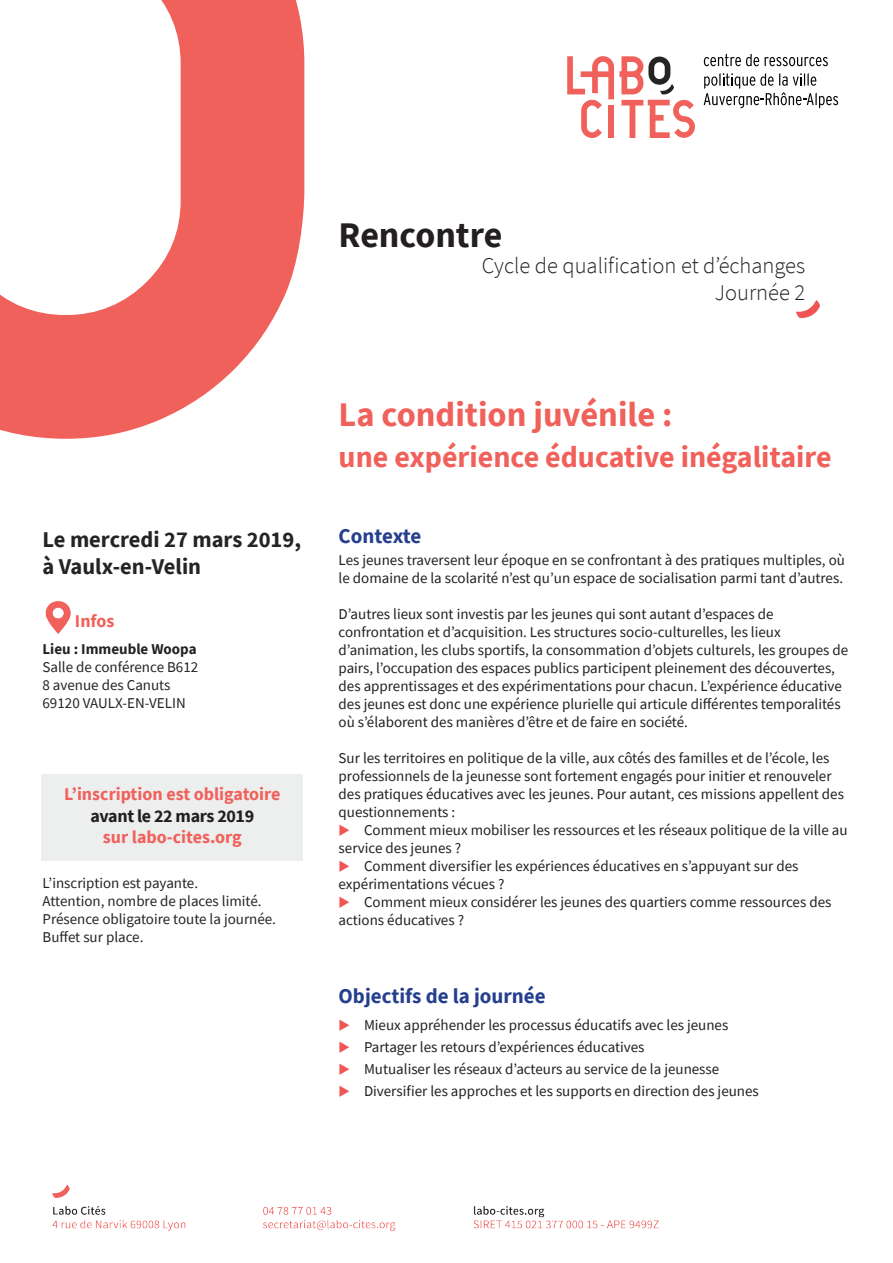
<style>
.page{position:relative;width:893px;height:1263px;background:#fff}
.page>*{position:absolute;margin:0;border:0;box-sizing:border-box;transform-origin:0 0}
.t1{font:700 36px "Source Sans Pro";color:#231f20}
.t2{font:700 34.5px "Source Sans Pro";color:#f1615b}
.t3{font:700 30px "Source Sans Pro";color:#f1615b}
.t4{font:300 22.5px/27px "Source Sans Pro";color:#231f20;text-align:right}
.t5{font:700 22.5px/27px "Source Sans Pro";color:#242522}
.t6{font:700 21px "Source Sans Pro";color:#253f8e}
.t7{font:700 18px "Source Sans Pro";color:#f1615b}
.t8{font:700 18px "Source Sans Pro";letter-spacing:-.02em;color:#231f20}
.t9{font:15px/18px "Source Sans Pro";color:#231f20}
.t10{font:15px/18px "Source Sans Pro";color:#242522}
.t11{font:700 15px "Source Sans Pro";color:#242522}
.s1{color:#f05453}
</style>
<div class="page">
<svg style="left:0;top:0;width:304px;height:439px;fill:#f1615b"></svg>
<svg style="left:796px;top:300px;width:24px;height:18px"></svg>
<svg style="left:567px;top:56px;width:128px;height:82px"></svg>
<svg style="left:704px;top:54px;width:55px;height:12px"></svg>
<svg style="left:765px;top:57px;width:63px;height:9px"></svg>
<svg style="left:704px;top:73px;width:134px;height:35px"></svg>
<div style="left:41px;top:774px;width:262px;height:86px;background:#edefef"></div>
<img style="left:52px;top:1185px;width:607px;height:46px">
<img style="left:45px;top:601px;width:26px;height:33px">
<h3 class="t5" style="left:43px;top:526px;width:260px">Le mercredi 27 mars 2019, à Vaulx-en-Velin</h3>
<p class="t7" style="left:75px;top:609px;width:41px">Infos</p>
<p class="t11" style="left:43px;top:638px;width:156px">Lieu : Immeuble Woopa</p>
<p class="t10" style="left:43px;top:657px;width:157px">Salle de conférence B612<br>8 avenue des Canuts<br>69120 VAULX-EN-VELIN</p>
<p class="t7" style="left:64px;top:782px;width:218px">L’inscription est obligatoire</p>
<p class="t8" style="left:90px;top:804px;width:165px">avant le 22 mars 2019</p>
<p class="t7" style="left:103px;top:825px;width:140px">sur labo-cites.org</p>
<p class="t10" style="left:43px;top:873px;width:235px">L’inscription est payante.<br>Attention, nombre de places limité.<br>Présence obligatoire toute la journée.<br>Buffet sur place.</p>
<h1 class="t1" style="left:339px;top:210px;width:165px">Rencontre</h1>
<h3 class="t4" style="left:482px;top:252px;width:325px">Cycle de qualification et d’échanges<br>Journée 2</h3>
<h2 class="t2" style="left:339px;top:391px;width:335px">La condition juvénile :</h2>
<h3 class="t3" style="left:339px;top:437px;width:495px">une expérience éducative inégalitaire</h3>
<h3 class="t6" style="left:339px;top:521px;width:84px">Contexte</h3>
<p class="t9" style="left:339px;top:551px;width:508px">Les jeunes traversent leur époque en se confrontant à des pratiques multiples, où le domaine de la scolarité n’est qu’un espace de socialisation parmi tant d’autres.</p>
<p class="t9" style="left:339px;top:605px;width:511px">D’autres lieux sont investis par les jeunes qui sont autant d’espaces de confrontation et d’acquisition. Les structures socio-culturelles, les lieux d’animation, les clubs sportifs, la consommation d’objets culturels, les groupes de pairs, l’occupation des espaces publics participent pleinement des découvertes, des apprentissages et des expérimentations pour chacun. L’expérience éducative des jeunes est donc une expérience plurielle qui articule différentes temporalités où s’élaborent des manières d’être et de faire en société.</p>
<p class="t9" style="left:339px;top:749px;width:507px">Sur les territoires en politique de la ville, aux côtés des familles et de l’école, les professionnels de la jeunesse sont fortement engagés pour initier et renouveler des pratiques éducatives avec les jeunes. Pour autant, ces missions appellent des questionnements :</p>
<p class="t9" style="left:339px;top:821px;width:510px"><span class="s1">◆</span> Comment mieux mobiliser les ressources et les réseaux politique de la ville au service des jeunes ?</p>
<p class="t9" style="left:339px;top:857px;width:461px"><span class="s1">◆</span> Comment diversifier les expériences éducatives en s’appuyant sur des expérimentations vécues ?</p>
<p class="t9" style="left:339px;top:893px;width:494px"><span class="s1">◆</span> Comment mieux considérer les jeunes des quartiers comme ressources des actions éducatives ?</p>
<h3 class="t6" style="left:339px;top:982px;width:208px">Objectifs de la journée</h3>
<p class="t9" style="left:339px;top:1015px;width:391px"><span class="s1">◆</span> Mieux appréhender les processus éducatifs avec les jeunes</p>
<p class="t9" style="left:339px;top:1038px;width:307px"><span class="s1">◆</span> Partager les retours d’expériences éducatives</p>
<p class="t9" style="left:339px;top:1060px;width:382px"><span class="s1">◆</span> Mutualiser les réseaux d’acteurs au service de la jeunesse</p>
<p class="t9" style="left:339px;top:1082px;width:422px"><span class="s1">◆</span> Diversifier les approches et les supports en direction des jeunes</p>
</div>
